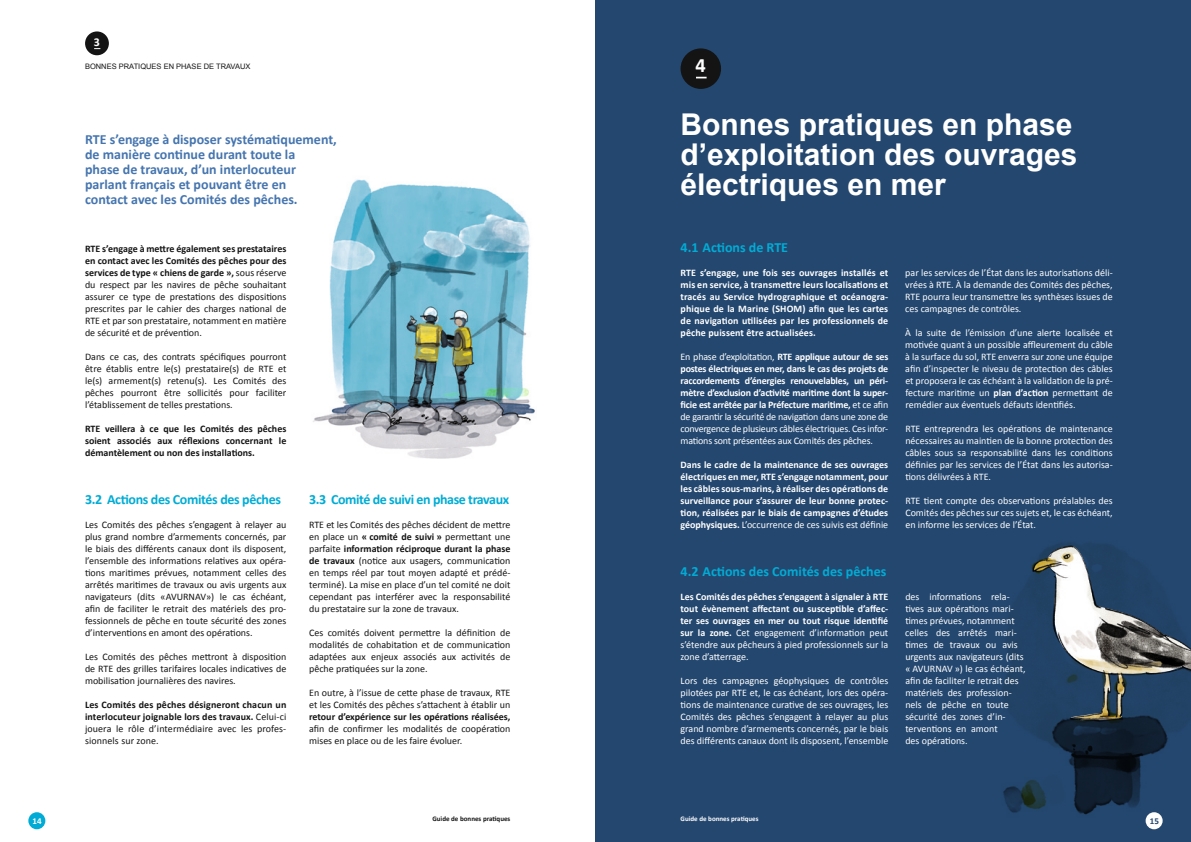
<style>
.page{position:relative;width:1191px;height:842px;background:#fff}
.page>*{position:absolute;margin:0;border:0;box-sizing:border-box;transform-origin:0 0}
.t1{font:700 30px/30px "Arial";color:#fff}
.t2{font:700 20.4px "Calibri";color:#fff}
.t3{font:700 14px/15px "Calibri";color:#4575af}
.t4{font:700 14px "Calibri";letter-spacing:-.025em;color:#00acd5}
.t5{font:700 14px "Calibri";color:#00acd5}
.t6{font:700 12px "Calibri";color:#fff}
.t7{font:10px/12px "Calibri";color:#131413;text-align:justify}
.t8{font:10px/12px "Calibri";color:#fff;text-align:justify}
.t9{font:700 10px/12px "Calibri";color:#fff;text-align:justify}
.t10{font:700 10px/12px "Calibri";color:#131413;text-align:justify}
.t11{font:700 9px "Calibri";color:#fff}
.t12{font:700 9px "Calibri";color:#24476f}
.t13{font:7.5px "Arial";color:#131413}
.t14{font:700 7px "Calibri";color:#131413}
.t15{font:700 7px "Calibri";color:#fff}
.s1{font-weight:700}
.s2{font-weight:400}
</style>
<div class="page">
<div style="left:595px;top:0;width:596px;height:842px;background:#24476f"></div>
<img style="left:1002px;top:543px;width:189px;height:287px">
<img style="left:313px;top:179px;width:222px;height:280px">
<div style="left:28px;top:812px;width:17px;height:17px;background:#00acd5;border-radius:50%"></div>
<div style="left:1145px;top:812px;width:17px;height:17px;background:#fff;border-radius:50%"></div>
<div style="left:85px;top:31px;width:24px;height:24px;background:#131413;border-radius:50%"></div>
<div style="left:680px;top:48px;width:41px;height:41px;background:#131413;border-radius:50%"></div>
<p class="t6" style="left:94px;top:34px;width:8px">3</p>
<p class="t13" style="left:85px;top:61px;width:167px">BONNES PRATIQUES EN PHASE DE TRAVAUX</p>
<h3 class="t3" style="left:85px;top:132px;width:253px">RTE s’engage à disposer systématiquement, de manière continue durant toute la<br>phase de travaux, d’un interlocuteur parlant français et pouvant être en<br>contact avec les Comités des pêches.</h3>
<p class="t7" style="left:85px;top:243px;width:203px"><span class="s1">RTE s’engage à mettre également ses prestataires en contact avec les Comités des pêches pour des services de type « chiens de garde »,</span> sous réserve du respect par les navires de pêche souhaitant assurer ce type de prestations des dispositions prescrites par le cahier des charges national de RTE et par son prestataire, notamment en matière de sécurité et de prévention.</p>
<p class="t7" style="left:85px;top:351px;width:203px">Dans ce cas, des contrats spécifiques pourront être établis entre le(s) prestataire(s) de RTE et le(s) armement(s) retenu(s). Les Comités des pêches pourront être sollicités pour faciliter l’établissement de telles prestations.</p>
<p class="t10" style="left:85px;top:423px;width:203px">RTE veillera à ce que les Comités des pêches soient associés aux réflexions concernant le démantèlement ou non des installations.</p>
<h3 class="t4" style="left:85px;top:490px;width:197px">3.2 Actions des Comités des pêches</h3>
<p class="t7" style="left:85px;top:519px;width:203px">Les Comités des pêches s’engagent à relayer au plus grand nombre d’armements concernés, par le biais des différents canaux dont ils disposent, l’ensemble des informations relatives aux opéra&shy;tions maritimes prévues, notamment celles des arrêtés maritimes de travaux ou avis urgents aux navigateurs (dits «AVURNAV») le cas échéant, afin de faciliter le retrait des matériels des pro&shy;fessionnels de pêche en toute sécurité des zones d’interventions en amont des opérations.</p>
<p class="t7" style="left:85px;top:651px;width:203px">Les Comités des pêches mettront à disposition de RTE des grilles tarifaires locales indicatives de mobilisation journalières des navires.</p>
<p class="t10" style="left:85px;top:699px;width:203px">Les Comités des pêches désigneront chacun un interlocuteur joignable lors des travaux. <span class="s2">Celui-ci jouera le rôle d’intermédiaire avec les profes&shy;sionnels sur zone.</span></p>
<h3 class="t4" style="left:309px;top:490px;width:202px">3.3 Comité de suivi en phase travaux</h3>
<p class="t7" style="left:309px;top:519px;width:203px">RTE et les Comités des pêches décident de mettre en place un <span class="s1">« comité de suivi »</span> permettant une parfaite <span class="s1">information réciproque durant la phase de travaux</span> (notice aux usagers, communication en temps réel par tout moyen adapté et prédé&shy;terminé). La mise en place d’un tel comité ne doit cependant pas interférer avec la responsabilité du prestataire sur la zone de travaux.</p>
<p class="t7" style="left:309px;top:627px;width:203px">Ces comités doivent permettre la définition de modalités de cohabitation et de communication adaptées aux enjeux associés aux activités de pêche pratiquées sur la zone.</p>
<p class="t7" style="left:309px;top:687px;width:203px">En outre, à l’issue de cette phase de travaux, RTE et les Comités des pêches s’attachent à établir un</p>
<p class="t10" style="left:309px;top:711px;width:203px">retour d’expérience sur les opérations réalisées,</p>
<p class="t7" style="left:309px;top:723px;width:203px">afin de confirmer les modalités de coopération mises en place ou de les faire évoluer.</p>
<h2 class="t2" style="left:695px;top:53px;width:12px">4</h2>
<h1 class="t1" style="left:680px;top:111px;width:398px">Bonnes pratiques en phase d’exploitation des ouvrages électriques en mer</h1>
<h3 class="t5" style="left:680px;top:238px;width:109px">4.1 Actions de RTE</h3>
<p class="t9" style="left:680px;top:267px;width:209px">RTE s’engage, une fois ses ouvrages installés et mis en service, à transmettre leurs localisations et tracés au Service hydrographique et océanogra&shy;phique de la Marine (SHOM) afin que les cartes de navigation utilisées par les professionnels de pêche puissent être actualisées.</p>
<p class="t9" style="left:680px;top:351px;width:209px"><span class="s2">En phase d’exploitation,</span> RTE applique autour de ses postes électriques en mer, dans le cas des projets de raccordements d’énergies renouvelables, un péri&shy;mètre d’exclusion d’activité maritime dont la super&shy;ficie est arrêtée par la Préfecture maritime, <span class="s2">et ce afin de garantir la sécurité de navigation dans une zone de convergence de plusieurs câbles électriques. Ces infor&shy;mations sont présentées aux Comités des pêches.</span></p>
<p class="t9" style="left:680px;top:459px;width:209px">Dans le cadre de la maintenance de ses ouvrages électriques en mer, RTE s’engage notamment, pour les câbles sous-marins, à réaliser des opérations de surveillance pour s’assurer de leur bonne protec&shy;tion, réalisées par le biais de campagnes d’études géophysiques. <span class="s2">L’occurrence de ces suivis est définie</span></p>
<h3 class="t5" style="left:680px;top:562px;width:207px">4.2 Actions des Comités des pêches</h3>
<p class="t9" style="left:680px;top:591px;width:209px">Les Comités des pêches s’engagent à signaler à RTE tout évènement affectant ou susceptible d’affec&shy;ter ses ouvrages en mer ou tout risque identifié sur la zone. <span class="s2">Cet engagement d’information peut s’étendre aux pêcheurs à pied professionnels sur la zone d’atterrage.</span></p>
<p class="t8" style="left:680px;top:675px;width:209px">Lors des campagnes géophysiques de contrôles pilotées par RTE et, le cas échéant, lors des opéra&shy;tions de maintenance curative de ses ouvrages, les Comités des pêches s’engagent à relayer au plus grand nombre d’armements concernés, par le biais des différents canaux dont ils disposent, l’ensemble</p>
<p class="t8" style="left:905px;top:267px;width:209px">par les services de l’État dans les autorisations déli&shy;vrées à RTE. À la demande des Comités des pêches, RTE pourra leur transmettre les synthèses issues de ces campagnes de contrôles.</p>
<p class="t8" style="left:905px;top:327px;width:209px">À la suite de l’émission d’une alerte localisée et motivée quant à un possible affleurement du câble à la surface du sol, RTE enverra sur zone une équipe afin d’inspecter le niveau de protection des câbles et proposera le cas échéant à la validation de la pré&shy;fecture maritime un <span class="s1">plan d’action</span> permettant de remédier aux éventuels défauts identifiés.</p>
<p class="t8" style="left:905px;top:423px;width:209px">RTE entreprendra les opérations de maintenance nécessaires au maintien de la bonne protection des câbles sous sa responsabilité dans les conditions définies par les services de l’État dans les autorisa&shy;tions délivrées à RTE.</p>
<p class="t8" style="left:905px;top:495px;width:209px">RTE tient compte des observations préalables des Comités des pêches sur ces sujets et, le cas échéant, en informe les services de l’État.</p>
<p class="t8" style="left:905px;top:591px;width:122px;text-align:left">des informations rela&shy;tives aux opérations mari&shy;times prévues, notamment celles des arrêtés mari&shy;times de travaux ou avis urgents aux navigateurs (dits « AVURNAV ») le cas échéant, afin de faciliter le retrait des matériels des profession&shy;nels de pêche en toute sécurité des zones d’in&shy;terventions en amont<br>des opérations.</p>
<p class="t11" style="left:32px;top:815px;width:11px">14</p>
<p class="t14" style="left:432px;top:814px;width:80px">Guide de bonnes pratiques</p>
<p class="t12" style="left:1149px;top:815px;width:11px">15</p>
<p class="t15" style="left:680px;top:814px;width:80px">Guide de bonnes pratiques</p>
</div>
